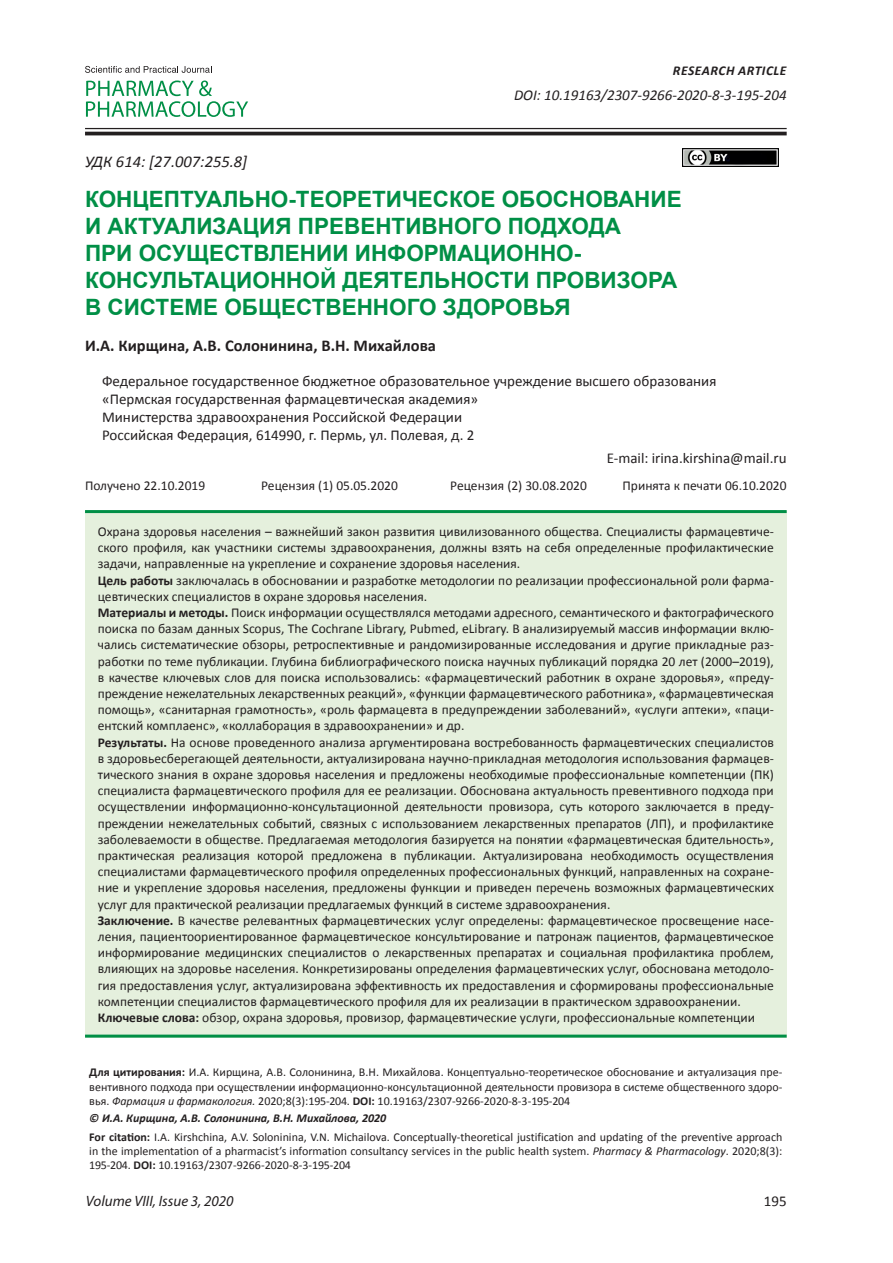
<style>
.page{position:relative;width:893px;height:1263px;background:#fff}
.page>*{position:absolute;margin:0;border:0;box-sizing:border-box;transform-origin:0 0}
._2_Заголовок{font:700 22.5px/27px "Arial";color:#008f46}
._3_Авторы{font:700 16.5px "Calibri";color:#231f20}
._1_УДК{font:italic 16.5px "Calibri";color:#231f20}
.адрес{font:15px "Calibri";color:#231f20}
.индекс{font:italic 15px "Calibri";color:#231f20}
.почта{font:15px "Calibri";color:#231f20}
.t1{font:italic 15px "Myriad Pro";color:#231f20}
.анонс{font:13.5px/16.2px "Calibri";color:#231f20;text-align:justify}
._6_Текст{font:13.5px "Calibri";color:#231f20}
.t2{font:italic 700 13.5px "Calibri";letter-spacing:.04em;color:#231f20}
._6_Текст-2{font:12px/14.4px "Calibri";color:#231f20;text-align:justify}
._6_Текст-3{font:italic 700 12px "Calibri";color:#231f20}
.s1{font-weight:700}
.s2{font-style:italic}
</style>
<div class="page">
<hr style="left:85px;top:128px;width:702px;height:1px;background:#231f20">
<hr style="left:85px;top:132px;width:702px;height:3px;background:#231f20">
<svg style="left:86px;top:81px;width:162px;height:36px"></svg>
<svg style="left:85px;top:66px;width:127px;height:7px"></svg>
<div style="left:85px;top:511px;width:702px;height:526px;background:#e5f0dd"></div>
<hr style="left:85px;top:510px;width:702px;height:3px;background:#008f46">
<hr style="left:85px;top:1034px;width:702px;height:3px;background:#008f46">
<img style="left:683px;top:149px;width:96px;height:18px">
<p class="t2" style="left:673px;top:62px;width:115px">RESEARCH ARTICLE</p>
<p class="индекс" style="left:514px;top:85px;width:274px">DOI: 10.19163/2307-9266-2020-8-3-195-204</p>
<p class="_1_УДК" style="left:85px;top:150px;width:164px">УДК 614: [27.007:255.8]</p>
<p class="_2_Заголовок" style="left:85px;top:186px;width:598px">КОНЦЕПТУАЛЬНО-ТЕОРЕТИЧЕСКОЕ ОБОСНОВАНИЕ И АКТУАЛИЗАЦИЯ ПРЕВЕНТИВНОГО ПОДХОДА<br>ПРИ ОСУЩЕСТВЛЕНИИ ИНФОРМАЦИОННО-КОНСУЛЬТАЦИОННОЙ ДЕЯТЕЛЬНОСТИ ПРОВИЗОРА В СИСТЕМЕ ОБЩЕСТВЕННОГО ЗДОРОВЬЯ</p>
<p class="_3_Авторы" style="left:85px;top:335px;width:352px">И.А. Кирщина, А.В. Солонинина, В.Н. Михайлова</p>
<p class="адрес" style="left:102px;top:372px;width:616px">Федеральное государственное бюджетное образовательное учреждение высшего образования</p>
<p class="адрес" style="left:102px;top:390px;width:378px">«Пермская государственная фармацевтическая академия»</p>
<p class="адрес" style="left:102px;top:408px;width:362px">Министерства здравоохранения Российской Федерации</p>
<p class="адрес" style="left:102px;top:426px;width:374px">Российская Федерация, 614990, г. Пермь, ул. Полевая, д. 2</p>
<p class="почта" style="left:607px;top:448px;width:181px">E-mail: irina.kirshina@mail.ru</p>
<p class="_6_Текст" style="left:85px;top:477px;width:122px">Получено 22.10.2019</p>
<p class="_6_Текст" style="left:261px;top:477px;width:138px">Рецензия (1) 05.05.2020</p>
<p class="_6_Текст" style="left:450px;top:477px;width:138px">Рецензия (2) 30.08.2020</p>
<p class="_6_Текст" style="left:623px;top:477px;width:166px">Принята к печати 06.10.2020</p>
<p class="анонс" style="left:98px;top:523px;width:678px">Охрана здоровья населения – важнейший закон развития цивилизованного общества. Специалисты фармацевтиче&shy;ского профиля, как участники системы здравоохранения, должны взять на себя определенные профилактические задачи, направленные на укрепление и сохранение здоровья населения.</p>
<p class="анонс" style="left:98px;top:572px;width:678px"><span class="s1">Цель работы</span> заключалась в обосновании и разработке методологии по реализации профессиональной роли фарма&shy;цевтических специалистов в охране здоровья населения.</p>
<p class="анонс" style="left:98px;top:604px;width:678px"><span class="s1">Материалы и методы.</span> Поиск информации осуществлялся методами адресного, семантического и фактографического поиска по базам данных Scopus, The Cochrane Library, Pubmed, eLibrary. В анализируемый массив информации вклю&shy;чались систематические обзоры, ретроспективные и рандомизированные исследования и другие прикладные раз&shy;работки по теме публикации. Глубина библиографического поиска научных публикаций порядка 20 лет (2000–2019), в качестве ключевых слов для поиска использовались: «фармацевтический работник в охране здоровья», «преду&shy;преждение нежелательных лекарственных реакций», «функции фармацевтического работника», «фармацевтическая помощь», «санитарная грамотность», «роль фармацевта в предупреждении заболеваний», «услуги аптеки», «паци&shy;ентский комплаенс», «коллаборация в здравоохранении» и др.</p>
<p class="анонс" style="left:98px;top:734px;width:678px"><span class="s1">Результаты.</span> На основе проведенного анализа аргументирована востребованность фармацевтических специалистов в здоровьесберегающей деятельности, актуализирована научно-прикладная методология использования фармацев&shy;тического знания в охране здоровья населения и предложены необходимые профессиональные компетенции (ПК) специалиста фармацевтического профиля для ее реализации. Обоснована актуальность превентивного подхода при осуществлении информационно-консультационной деятельности провизора, суть которого заключается в преду&shy;преждении нежелательных событий, связных с использованием лекарственных препаратов (ЛП), и профилактике заболеваемости в обществе. Предлагаемая методология базируется на понятии «фармацевтическая бдительность», практическая реализация которой предложена в публикации. Актуализирована необходимость осуществления специалистами фармацевтического профиля определенных профессиональных функций, направленных на сохране&shy;ние и укрепление здоровья населения, предложены функции и приведен перечень возможных фармацевтических услуг для практической реализации предлагаемых функций в системе здравоохранения.</p>
<p class="анонс" style="left:98px;top:912px;width:678px"><span class="s1">Заключение.</span> В качестве релевантных фармацевтических услуг определены: фармацевтическое просвещение насе&shy;ления, пациентоориентированное фармацевтическое консультирование и патронаж пациентов, фармацевтическое информирование медицинских специалистов о лекарственных препаратах и социальная профилактика проблем, влияющих на здоровье населения. Конкретизированы определения фармацевтических услуг, обоснована методоло&shy;гия предоставления услуг, актуализирована эффективность их предоставления и сформированы профессиональные компетенции специалистов фармацевтического профиля для их реализации в практическом здравоохранении.</p>
<p class="анонс" style="left:98px;top:1009px;width:659px"><span class="s1">Ключевые слова:</span> обзор, охрана здоровья, провизор, фармацевтические услуги, профессиональные компетенции</p>
<p class="_6_Текст-2" style="left:89px;top:1065px;width:695px"><span class="s1">Для цитирования:</span> И.А. Кирщина, А.В. Солонинина, В.Н. Михайлова. Концептуально-теоретическое обоснование и актуализация пре&shy;вентивного подхода при осуществлении информационно-консультационной деятельности провизора в системе общественного здоро&shy;вья. <span class="s2">Фармация и фармакология.</span> 2020;8(3):195-204. <span class="s1">DOI:</span> 10.19163/2307-9266-2020-8-3-195-204</p>
<p class="_6_Текст-3" style="left:89px;top:1110px;width:299px">© И.А. Кирщина, А.В. Солонинина, В.Н. Михайлова, 2020</p>
<p class="_6_Текст-2" style="left:89px;top:1129px;width:695px"><span class="s1">For citation:</span> I.A. Kirshchina, A.V. Soloninina, V.N. Michailova. Conceptually-theoretical justification and updating of the preventive approach in the implementation of a pharmacist’s information consultancy services in the public health system. <span class="s2">Pharmacy &amp; Pharmacology</span>. 2020;8(3):<br>195-204. <span class="s1">DOI:</span> 10.19163/2307-9266-2020-8-3-195-204</p>
<p class="t1" style="left:86px;top:1192px;width:149px">Volume VIII, Issue 3, 2020</p>
<p class="адрес" style="left:764px;top:1192px;width:24px">195</p>
</div>
